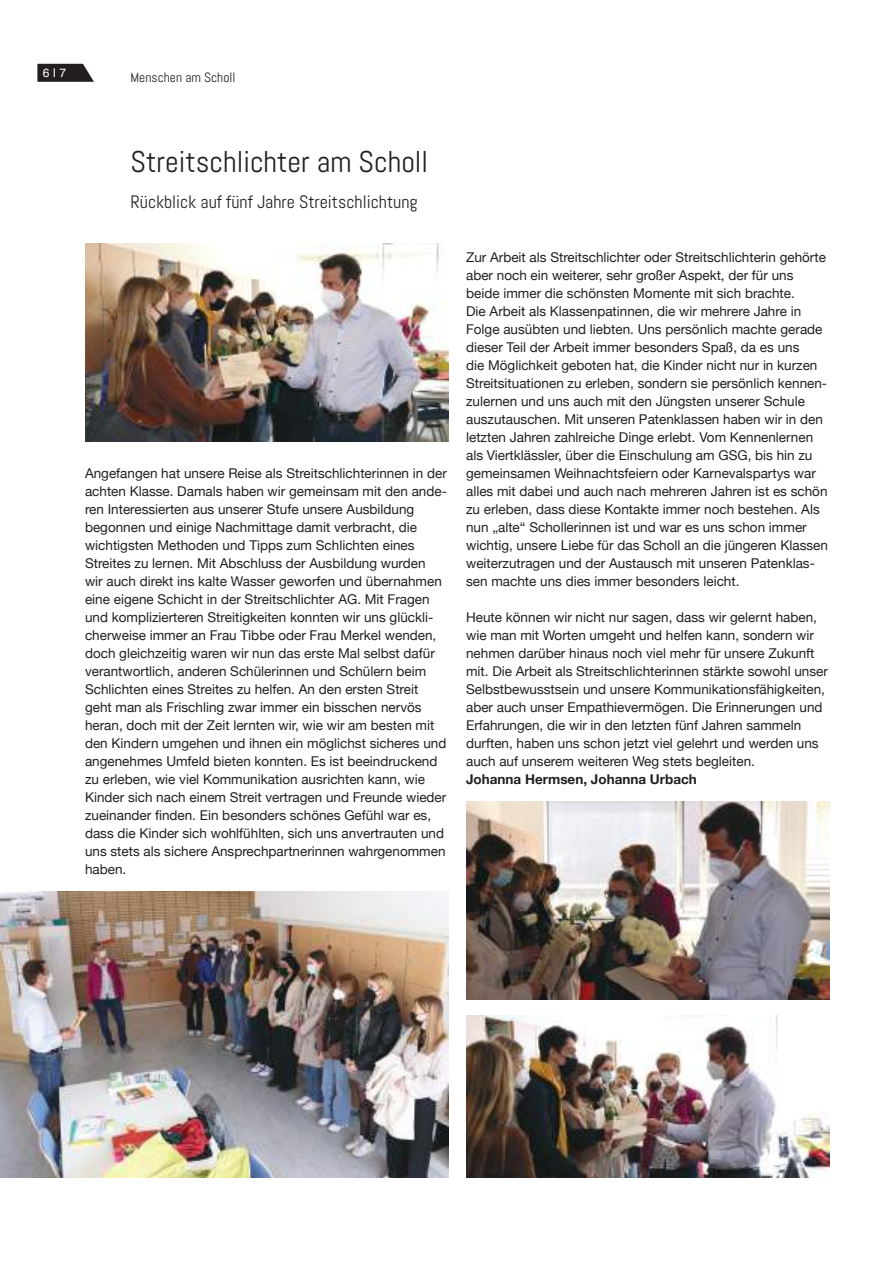
<style>
.page{position:relative;width:893px;height:1263px;background:#fff}
.page>*{position:absolute;margin:0;border:0;box-sizing:border-box;transform-origin:0 0}
.t1{font:30px "Abel";color:#241f1f}
.t2{font:18px "Abel";color:#241f1f}
.t3{font:13.5px/18px "Helvetica Neue";color:#241f1f}
.t4{font:700 13.5px "Helvetica Neue";color:#241f1f}
.t5{font:13.5px "Abel";color:#241f1f}
.t6{font:12px "Helvetica LT Std";color:#fff}
</style>
<div class="page">
<svg style="left:37px;top:64px;width:57px;height:18px"></svg>
<img style="left:85px;top:244px;width:363px;height:198px">
<img style="left:466px;top:1016px;width:363px;height:162px">
<img style="left:466px;top:802px;width:363px;height:198px">
<img style="left:0;top:892px;width:448px;height:286px">
<p class="t6" style="left:43px;top:66px;width:25px">6 I 7</p>
<p class="t5" style="left:131px;top:69px;width:106px">Menschen am Scholl</p>
<h1 class="t1" style="left:131px;top:142px;width:299px">Streitschlichter am Scholl</h1>
<h2 class="t2" style="left:131px;top:190px;width:289px">Rückblick auf fünf Jahre Streitschlichtung</h2>
<p class="t3" style="left:85px;top:465px;width:363px">Angefangen hat unsere Reise als Streitschlichterinnen in der achten Klasse. Damals haben wir gemeinsam mit den ande&shy;ren Interessierten aus unserer Stufe unsere Ausbildung begonnen und einige Nachmittage damit verbracht, die wichtigsten Methoden und Tipps zum Schlichten eines Streites zu lernen. Mit Abschluss der Ausbildung wurden<br>wir auch direkt ins kalte Wasser geworfen und übernahmen eine eigene Schicht in der Streitschlichter AG. Mit Fragen und komplizierteren Streitigkeiten konnten wir uns glückli&shy;cherweise immer an Frau Tibbe oder Frau Merkel wenden, doch gleichzeitig waren wir nun das erste Mal selbst dafür verantwortlich, anderen Schülerinnen und Schülern beim Schlichten eines Streites zu helfen. An den ersten Streit geht man als Frischling zwar immer ein bisschen nervös heran, doch mit der Zeit lernten wir, wie wir am besten mit den Kindern umgehen und ihnen ein möglichst sicheres und angenehmes Umfeld bieten konnten. Es ist beeindruckend zu erleben, wie viel Kommunikation ausrichten kann, wie Kinder sich nach einem Streit vertragen und Freunde wieder zueinander finden. Ein besonders schönes Gefühl war es, dass die Kinder sich wohlfühlten, sich uns anvertrauten und uns stets als sichere Ansprechpartnerinnen wahrgenommen haben.</p>
<p class="t3" style="left:466px;top:249px;width:363px">Zur Arbeit als Streitschlichter oder Streitschlichterin gehörte aber noch ein weiterer, sehr großer Aspekt, der für uns beide immer die schönsten Momente mit sich brachte.<br>Die Arbeit als Klassenpatinnen, die wir mehrere Jahre in Folge ausübten und liebten. Uns persönlich machte gerade dieser Teil der Arbeit immer besonders Spaß, da es uns<br>die Möglichkeit geboten hat, die Kinder nicht nur in kurzen Streitsituationen zu erleben, sondern sie persönlich kennen&shy;zulernen und uns auch mit den Jüngsten unserer Schule auszutauschen. Mit unseren Patenklassen haben wir in den letzten Jahren zahlreiche Dinge erlebt. Vom Kennenlernen als Viertklässler, über die Einschulung am GSG, bis hin zu gemeinsamen Weihnachtsfeiern oder Karnevalspartys war alles mit dabei und auch nach mehreren Jahren ist es schön zu erleben, dass diese Kontakte immer noch bestehen. Als nun „alte“ Schollerinnen ist und war es uns schon immer wichtig, unsere Liebe für das Scholl an die jüngeren Klassen weiterzutragen und der Austausch mit unseren Patenklas&shy;sen machte uns dies immer besonders leicht.</p>
<p class="t3" style="left:466px;top:609px;width:363px">Heute können wir nicht nur sagen, dass wir gelernt haben, wie man mit Worten umgeht und helfen kann, sondern wir nehmen darüber hinaus noch viel mehr für unsere Zukunft mit. Die Arbeit als Streitschlichterinnen stärkte sowohl unser Selbstbewusstsein und unsere Kommunikationsfähigkeiten, aber auch unser Empathievermögen. Die Erinnerungen und Erfahrungen, die wir in den letzten fünf Jahren sammeln durften, haben uns schon jetzt viel gelehrt und werden uns auch auf unserem weiteren Weg stets begleiten.</p>
<p class="t4" style="left:466px;top:768px;width:232px">Johanna Hermsen, Johanna Urbach</p>
</div>
